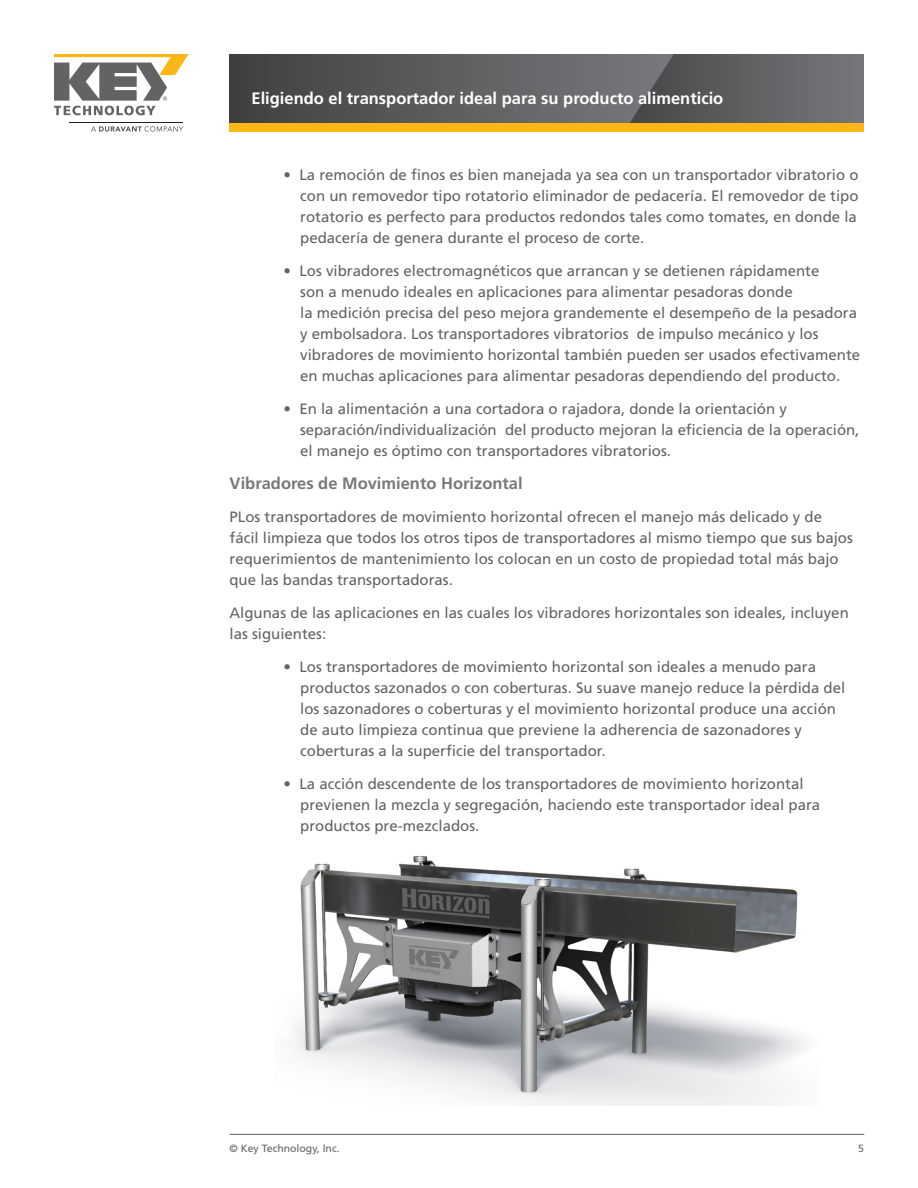
<style>
.page{position:relative;width:918px;height:1188px;background:#fff}
.page>*{position:absolute;margin:0;border:0;box-sizing:border-box;transform-origin:0 0}
.Document_Title__Head{font:700 16.5px "Frutiger LT Std";color:#fff}
.Main_Body_Text{font:700 16.5px "Frutiger LT Std";color:#76787b}
.Main_Body_Text-2{font:15px/21px "Frutiger LT Std";color:#636366}
.t1{font:10.5px "Frutiger LT Std";color:#636366}
</style>
<div class="page">
<hr style="left:230px;top:1134px;width:634px;height:1px;background:#636366">
<svg style="left:230px;top:54px;width:400px;height:69px;background:#5a5a5c"></svg>
<svg style="left:630px;top:54px;width:234px;height:69px;background:#626366"></svg>
<div style="left:230px;top:123px;width:634px;height:9px;background:#fcb615"></div>
<svg style="left:54px;top:54px;width:135px;height:61px"></svg>
<svg style="left:91px;top:126px;width:92px;height:6px"></svg>
<hr style="left:69px;top:122px;width:114px;height:1px;background:#231f20">
<img style="left:288px;top:855px;width:518px;height:250px">
<p class="Document_Title__Head" style="left:252px;top:88px;width:473px">Eligiendo el transportador ideal para su producto alimenticio</p>
<p class="Main_Body_Text-2" style="left:300px;top:165px;width:560px;text-align:justify;text-indent:-17px">• La remoción de finos es bien manejada ya sea con un transportador vibratorio o con un removedor tipo rotatorio eliminador de pedacería. El removedor de tipo rotatorio es perfecto para productos redondos tales como tomates, en donde la pedacería de genera durante el proceso de corte.</p>
<p class="Main_Body_Text-2" style="left:300px;top:261px;width:562px;text-indent:-17px">• Los vibradores electromagnéticos que arrancan y se detienen rápidamente<br>son a menudo ideales en aplicaciones para alimentar pesadoras donde<br>la medición precisa del peso mejora grandemente el desempeño de la pesadora y embolsadora. Los transportadores vibratorios de impulso mecánico y los vibradores de movimiento horizontal también pueden ser usados efectivamente en muchas aplicaciones para alimentar pesadoras dependiendo del producto.</p>
<p class="Main_Body_Text-2" style="left:300px;top:399px;width:561px;text-indent:-17px">• En la alimentación a una cortadora o rajadora, donde la orientación y separación/individualización del producto mejoran la eficiencia de la operación, el manejo es óptimo con transportadores vibratorios.</p>
<p class="Main_Body_Text" style="left:230px;top:474px;width:295px">Vibradores de Movimiento Horizontal</p>
<p class="Main_Body_Text-2" style="left:230px;top:507px;width:625px">PLos transportadores de movimiento horizontal ofrecen el manejo más delicado y de fácil limpieza que todos los otros tipos de transportadores al mismo tiempo que sus bajos requerimientos de mantenimiento los colocan en un costo de propiedad total más bajo que las bandas transportadoras.</p>
<p class="Main_Body_Text-2" style="left:230px;top:603px;width:621px">Algunas de las aplicaciones en las cuales los vibradores horizontales son ideales, incluyen las siguientes:</p>
<p class="Main_Body_Text-2" style="left:300px;top:657px;width:547px;text-indent:-17px">• Los transportadores de movimiento horizontal son ideales a menudo para productos sazonados o con coberturas. Su suave manejo reduce la pérdida del los sazonadores o coberturas y el movimiento horizontal produce una acción de auto limpieza continua que previene la adherencia de sazonadores y coberturas a la superficie del transportador.</p>
<p class="Main_Body_Text-2" style="left:300px;top:774px;width:522px;text-indent:-17px">• La acción descendente de los transportadores de movimiento horizontal previenen la mezcla y segregación, haciendo este transportador ideal para productos pre-mezclados.</p>
<p class="t1" style="left:230px;top:1142px;width:112px">© Key Technology, Inc.</p>
<p class="t1" style="left:858px;top:1142px;width:7px">5</p>
</div>
